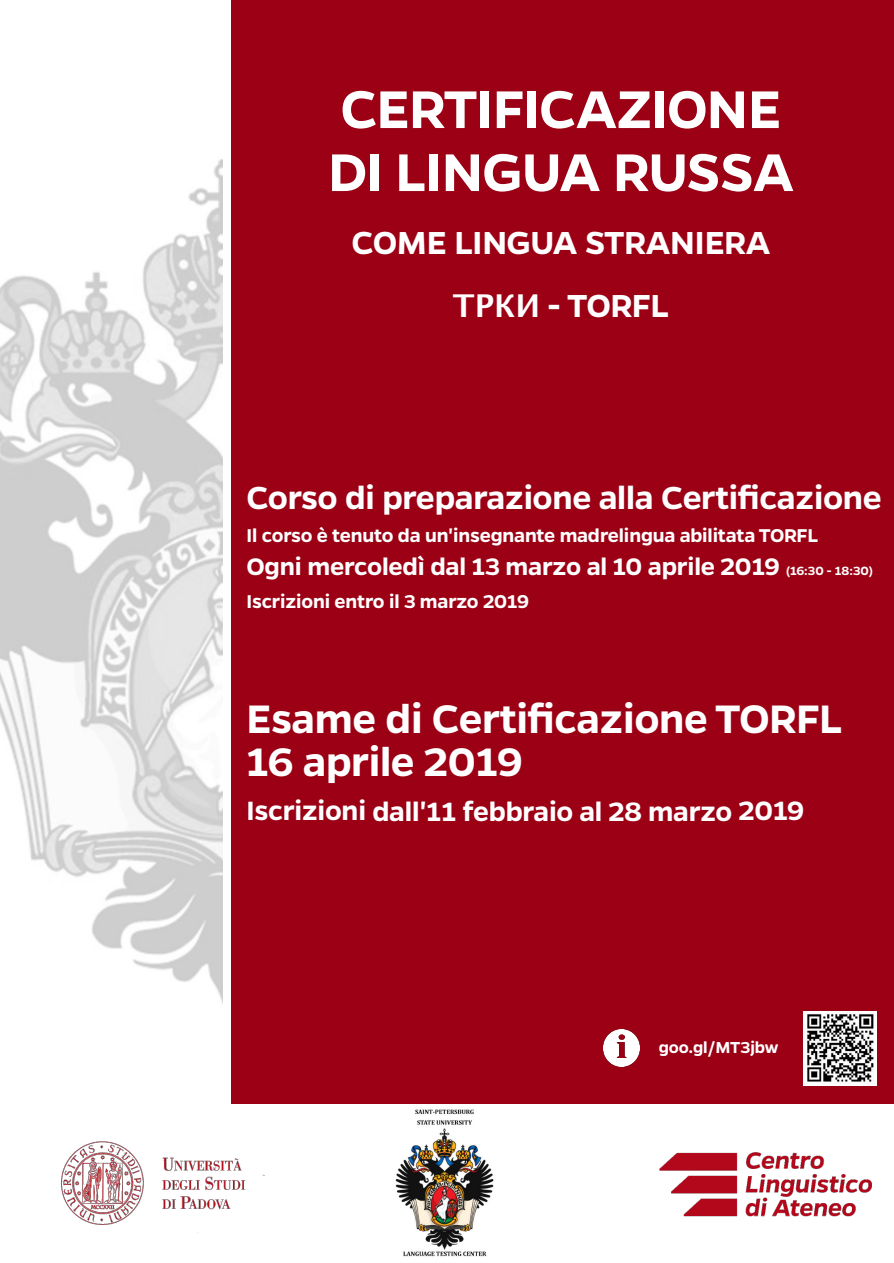
<style>
.page{position:relative;width:894px;height:1263px;background:#fff}
.page>*{position:absolute;margin:0;border:0;box-sizing:border-box;transform-origin:0 0}
.t1{font:600 60px/63px "Gentona";letter-spacing:-.015em;color:#fff}
.t2{font:600 45px/43.5px "Gentona";letter-spacing:-.01em;color:#fff}
.t3{font:600 36px/63px "Gentona";letter-spacing:-.01em;color:#fff;text-align:center}
.t4{font:600 30px "Gentona";letter-spacing:-.01em;color:#fff}
.t5{font:600 27px "Gentona";letter-spacing:-.01em;color:#fff}
.t6{font:600 21px "Gentona";letter-spacing:-.01em;color:#fff}
.t7{font:600 18px "Gentona";letter-spacing:-.005em;color:#fff}
.s1{font-family:"Lucida Grande";font-weight:700;font-size:31.5px}
.s2{font-size:13.5px}
</style>
<div class="page">
<img style="left:0;top:159px;width:222px;height:842px">
<div style="left:230px;top:0;width:663px;height:1103px;background:#9b0014"></div>
<img style="left:659px;top:1152px;width:213px;height:65px">
<img style="left:60px;top:1141px;width:204px;height:84px">
<img style="left:395px;top:1109px;width:99px;height:148px">
<img style="left:803px;top:1011px;width:73px;height:74px">
<img style="left:603px;top:1030px;width:36px;height:36px">
<h1 class="t1" style="left:328px;top:81px;width:467px">CERTIFICAZIONE<br>DI LINGUA RUSSA</h1>
<h3 class="t3" style="left:351px;top:213px;width:420px">COME LINGUA STRANIERA<br><span class="s1">ТРКИ</span> - TORFL</h3>
<h3 class="t3" style="left:246px;top:468px;width:636px">Corso di preparazione alla Certificazione</h3>
<p class="t6" style="left:246px;top:526px;width:573px">Il corso è tenuto da un'insegnante madrelingua abilitata TORFL</p>
<p class="t5" style="left:246px;top:555px;width:628px">Ogni mercoledì dal 13 marzo al 10 aprile 2019 <span class="s2">(16:30 - 18:30)</span></p>
<p class="t6" style="left:246px;top:592px;width:284px">Iscrizioni entro il 3 marzo 2019</p>
<h2 class="t2" style="left:246px;top:699px;width:597px">Esame di Certificazione TORFL<br>16 aprile 2019</h2>
<h3 class="t4" style="left:246px;top:799px;width:559px">Iscrizioni dall'11 febbraio al 28 marzo 2019</h3>
<p class="t7" style="left:658px;top:1039px;width:121px">goo.gl/MT3jbw</p>
</div>
